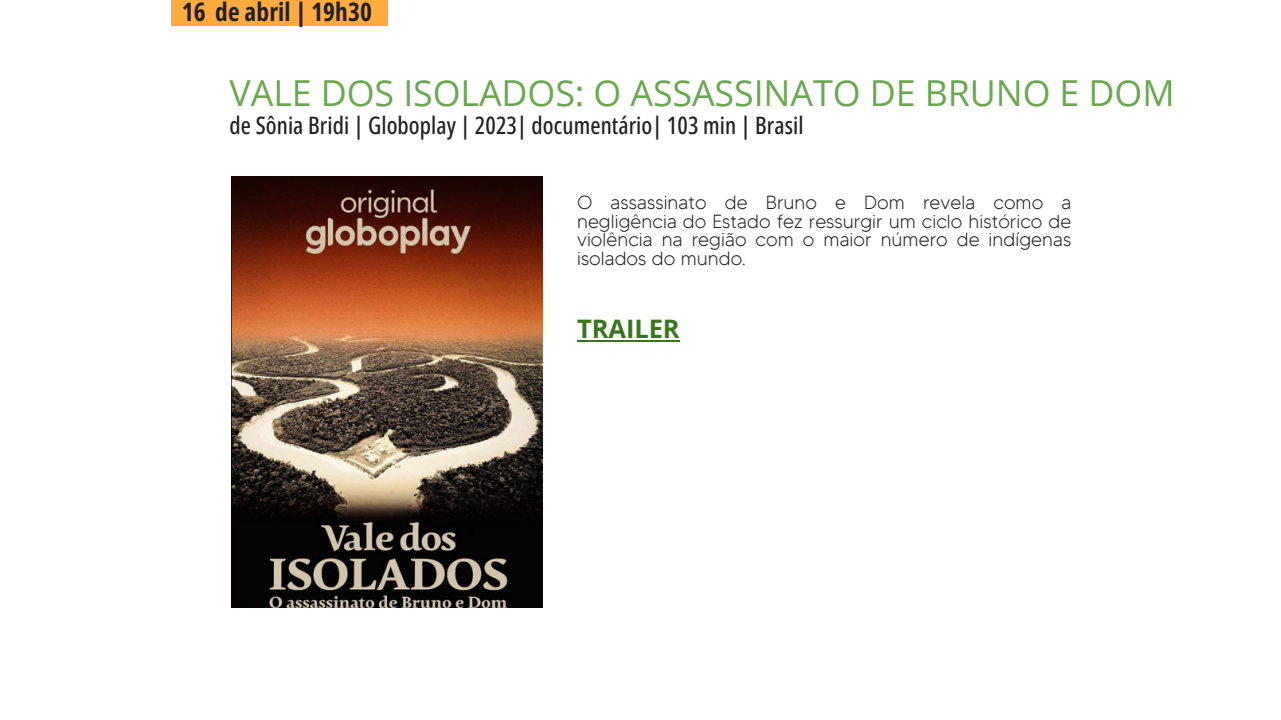
<style>
.page{position:relative;width:1281px;height:720px;background:#fff}
.page>*{position:absolute;margin:0;border:0;box-sizing:border-box;transform-origin:0 0}
.t1{font:35.75px "Open Sans";color:#6aa84f}
.t2{font:700 25.5px "Open Sans";letter-spacing:-.005em;color:#38761d}
.t3{font:700 25.38px "Open Sans Condensed";letter-spacing:.005em;color:#212121}
.t4{font:500 24px "Open Sans Condensed";letter-spacing:.005em;color:#212121}
.t5{font:300 19px/18.8px "MADETOMMY";letter-spacing:.005em;color:#212121;text-align:justify}
</style>
<div class="page">
<img style="left:231px;top:177px;width:312px;height:431px">
<div style="left:171px;top:0;width:216px;height:26px;background:#ffab40"></div>
<hr style="left:577px;top:340px;width:102px;height:2px;background:#38761d">
<h3 class="t3" style="left:182px;top:-6px;width:192px">16 de abril | 19h30</h3>
<h1 class="t1" style="left:230px;top:68px;width:946px">VALE DOS ISOLADOS: O ASSASSINATO DE BRUNO E DOM</h1>
<p class="t4" style="left:230px;top:108px;width:575px">de Sônia Bridi | Globoplay | 2023| documentário| 103 min | Brasil</p>
<p class="t5" style="left:577px;top:193px;width:496px">O assassinato de Bruno e Dom revela como a negligência do Estado fez ressurgir um ciclo histórico de violência na região com o maior número de indígenas isolados do mundo.</p>
<h2 class="t2" style="left:577px;top:311px;width:104px">TRAILER</h2>
</div>
